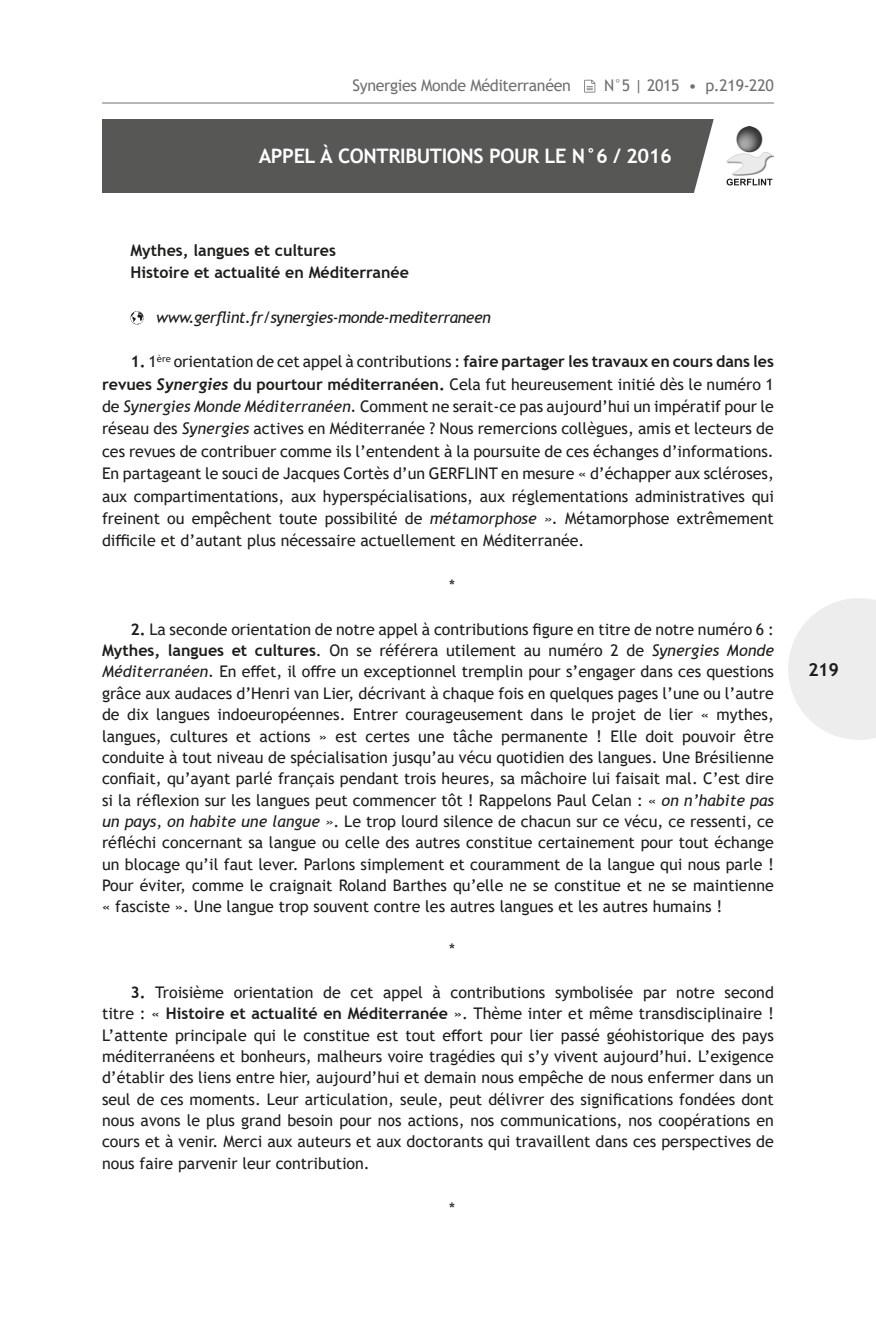
<style>
.page{position:relative;width:876px;height:1338px;background:#fff}
.page>*{position:absolute;margin:0;border:0;box-sizing:border-box;transform-origin:0 0}
.t1{font:700 20px "Trebuchet MS";letter-spacing:-.02em;color:#fff}
.t2{font:700 18px "Trebuchet MS";color:#1d1d1b}
.Alinéas{font:16px/21.4px "Trebuchet MS";color:#1d1d1b;text-align:justify}
.Alinéas-2{font:700 16px "Trebuchet MS";color:#1d1d1b}
.t3{font:16px "Trebuchet MS";letter-spacing:-.02em;color:#70706f}
.Alinéas-3{font:italic 16px "Trebuchet MS";letter-spacing:-.03em;color:#1d1d1b}
.s1{font-weight:700}
.s2{font-family:"Trebuchet";font-weight:700;font-style:italic}
.s3{font-style:italic}
</style>
<div class="page">
<svg style="left:788px;top:598px;width:88px;height:142px"></svg>
<hr style="left:102px;top:103px;width:672px;height:1px;background:#70706f">
<svg style="left:584px;top:80px;width:11px;height:13px"></svg>
<div style="left:102px;top:119px;width:672px;height:74px;background:#575756"></div>
<svg style="left:694px;top:119px;width:80px;height:74px;background:#d3d3d3"></svg>
<svg style="left:130px;top:311px;width:14px;height:13px"></svg>
<p class="t3" style="left:352px;top:75px;width:220px">Synergies Monde Méditerranéen</p>
<p class="t3" style="left:604px;top:75px;width:171px">N°5 | 2015 • p.219-220</p>
<p class="t1" style="left:259px;top:144px;width:415px">APPEL À CONTRIBUTIONS POUR LE N°6 / 2016</p>
<p class="Alinéas-2" style="left:130px;top:240px;width:207px">Mythes, langues et cultures</p>
<p class="Alinéas-2" style="left:130px;top:262px;width:280px">Histoire et actualité en Méditerranée</p>
<p class="Alinéas-3" style="left:156px;top:307px;width:336px">www.gerflint.fr/synergies-monde-mediterraneen</p>
<p class="Alinéas" style="left:102px;top:350px;width:673px;line-height:22.4px;text-indent:28px"><span class="s1">1.</span> 1<sup>ère</sup> orientation de cet appel à contributions : <span class="s1">faire partager les travaux en cours dans les revues</span> <span class="s2">Synergies</span> <span class="s1">du pourtour méditerranéen.</span> Cela fut heureusement initié dès le numéro 1 de <span class="s3">Synergies Monde Méditerranéen.</span> Comment ne serait-ce pas aujourd’hui un impératif pour le réseau des <span class="s3">Synergies</span> actives en Méditerranée ? Nous remercions collègues, amis et lecteurs de ces revues de contribuer comme ils l’entendent à la poursuite de ces échanges d’informations<span class="s3">.<br></span>En partageant le souci de Jacques Cortès d’un GERFLINT en mesure « d’échapper aux scléroses, aux compartimentations, aux hyperspécialisations, aux réglementations administratives qui freinent ou empêchent toute possibilité de <span class="s3">métamorphose ».</span> Métamorphose extrêmement difficile et d’autant plus nécessaire actuellement en Méditerranée.</p>
<p class="Alinéas" style="left:449px;top:575px;width:7px">*</p>
<p class="Alinéas" style="left:102px;top:618px;width:673px;text-indent:28px"><span class="s1">2.</span> La seconde orientation de notre appel à contributions figure en titre de notre numéro 6 :<br><span class="s1">Mythes, langues et cultures</span>. On se référera utilement au numéro 2 de <span class="s3">Synergies Monde Méditerranéen.</span> En effet, il offre un exceptionnel tremplin pour s’engager dans ces questions grâce aux audaces d’Henri van Lier, décrivant à chaque fois en quelques pages l’une ou l’autre de dix langues indoeuropéennes. Entrer courageusement dans le projet de lier « mythes, langues, cultures et actions » est certes une tâche permanente ! Elle doit pouvoir être conduite à tout niveau de spécialisation jusqu’au vécu quotidien des langues. Une Brésilienne confiait, qu’ayant parlé français pendant trois heures, sa mâchoire lui faisait mal. C’est dire si la réflexion sur les langues peut commencer tôt ! Rappelons Paul Celan : « <span class="s3">on n’habite pas un pays, on habite une langue »</span>. Le trop lourd silence de chacun sur ce vécu, ce ressenti, ce réfléchi concernant sa langue ou celle des autres constitue certainement pour tout échange un blocage qu’il faut lever. Parlons simplement et couramment de la langue qui nous parle !<br>Pour éviter, comme le craignait Roland Barthes qu’elle ne se constitue et ne se maintienne « fasciste ». Une langue trop souvent contre les autres langues et les autres humains !</p>
<p class="Alinéas" style="left:449px;top:939px;width:7px">*</p>
<p class="Alinéas" style="left:102px;top:981px;width:673px;text-indent:28px"><span class="s1">3.</span> Troisième orientation de cet appel à contributions symbolisée par notre second titre : « <span class="s1">Histoire et actualité en Méditerranée</span> ». Thème inter et même transdisciplinaire !<br>L’attente principale qui le constitue est tout effort pour lier passé géohistorique des pays méditerranéens et bonheurs, malheurs voire tragédies qui s’y vivent aujourd’hui. L’exigence d’établir des liens entre hier, aujourd’hui et demain nous empêche de nous enfermer dans un seul de ces moments. Leur articulation, seule, peut délivrer des significations fondées dont nous avons le plus grand besoin pour nos actions, nos communications, nos coopérations en cours et à venir. Merci aux auteurs et aux doctorants qui travaillent dans ces perspectives de nous faire parvenir leur contribution.</p>
<p class="Alinéas" style="left:449px;top:1197px;width:7px">*</p>
<p class="t2" style="left:808px;top:658px;width:32px">219</p>
</div>
